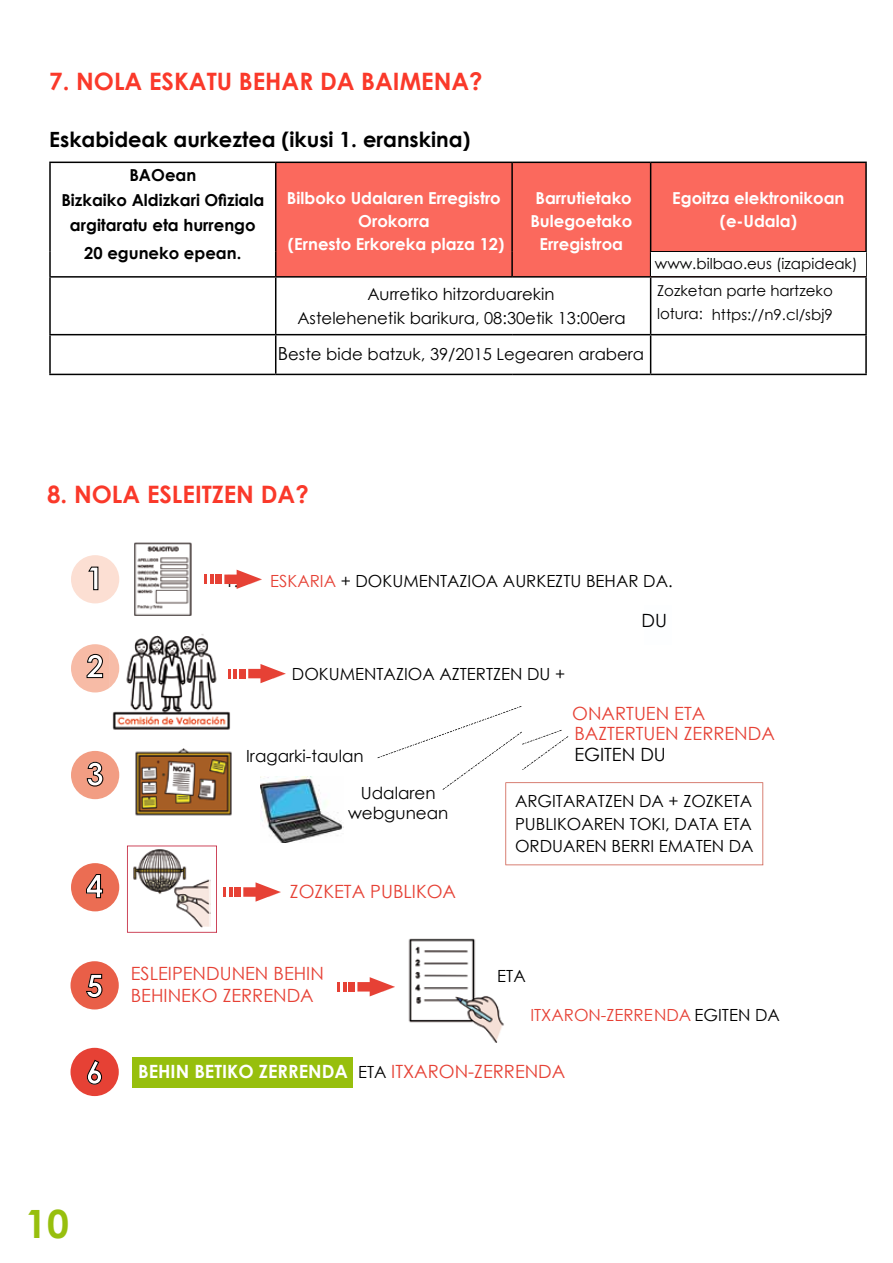
<style>
.page{position:relative;width:893px;height:1263px;background:#fff}
.page>*{position:absolute;margin:0;border:0;box-sizing:border-box;transform-origin:0 0}
.t1{font:700 39px "Century Gothic";color:#97bf0d}
.t2{font:700 31.5px "Century Gothic";color:#fff}
.t3{font:700 24px "Century Gothic";color:#fa392a}
.t4{font:700 21px "Century Gothic";color:#000}
.t5{font:18.3px/19.6px "Century Gothic";color:#e64135}
.t6{font:700 18.3px "Century Gothic";color:#fff}
.t7{font:18.3px "Century Gothic";color:#000}
.t8{font:16.8px/22.6px "Century Gothic";color:#000}
.t9{font:16.8px "Century Gothic";color:#e64135}
.t10{font:700 16.5px/23.2px "Century Gothic";color:#fff;text-align:center}
.t11{font:16.5px "Century Gothic";color:#000}
.t12{font:700 16.5px/25.2px "Century Gothic";color:#000;text-align:center}
.t13{font:15px/27px "Century Gothic";color:#000}
.s1{font-size:18px}
.s2{color:#e64135}
.s3{color:#000}
.s4{font-size:31.5px}
.s5{font-weight:400;font-size:16.8px;color:#000}
.s6{font-weight:400;color:#e64135}
</style>
<div class="page">
<div style="left:275px;top:162px;width:591px;height:115px;background:#fb695d"></div>
<hr style="left:49px;top:162px;width:227px;height:1px;background:#000">
<hr style="left:49px;top:163px;width:2px;height:89px;background:#000">
<hr style="left:276px;top:162px;width:236px;height:1px;background:#000">
<hr style="left:275px;top:163px;width:1px;height:89px;background:#000">
<hr style="left:512px;top:162px;width:139px;height:1px;background:#000">
<hr style="left:511px;top:163px;width:2px;height:89px;background:#000">
<hr style="left:651px;top:162px;width:216px;height:1px;background:#000">
<hr style="left:650px;top:163px;width:1px;height:88px;background:#000">
<hr style="left:865px;top:163px;width:2px;height:88px;background:#000">
<hr style="left:49px;top:252px;width:2px;height:24px;background:#000">
<svg style="left:275px;top:252px;width:1px;height:24px"></svg>
<hr style="left:511px;top:252px;width:2px;height:24px;background:#000">
<hr style="left:650px;top:251px;width:217px;height:1px;background:#000">
<svg style="left:650px;top:252px;width:1px;height:24px"></svg>
<hr style="left:865px;top:252px;width:2px;height:24px;background:#000">
<hr style="left:49px;top:276px;width:227px;height:2px;background:#000">
<hr style="left:49px;top:278px;width:2px;height:56px;background:#000">
<hr style="left:276px;top:276px;width:236px;height:2px;background:#000">
<hr style="left:275px;top:278px;width:1px;height:56px;background:#000">
<hr style="left:512px;top:276px;width:139px;height:2px;background:#000">
<hr style="left:651px;top:276px;width:216px;height:2px;background:#000">
<hr style="left:650px;top:278px;width:1px;height:56px;background:#000">
<hr style="left:865px;top:278px;width:2px;height:56px;background:#000">
<hr style="left:49px;top:334px;width:227px;height:1px;background:#000">
<hr style="left:49px;top:335px;width:2px;height:39px;background:#000">
<hr style="left:276px;top:334px;width:236px;height:1px;background:#000">
<hr style="left:275px;top:335px;width:1px;height:39px;background:#000">
<hr style="left:512px;top:334px;width:139px;height:1px;background:#000">
<hr style="left:651px;top:334px;width:216px;height:1px;background:#000">
<hr style="left:650px;top:335px;width:1px;height:39px;background:#000">
<hr style="left:865px;top:335px;width:2px;height:39px;background:#000">
<hr style="left:49px;top:374px;width:227px;height:1px;background:#000">
<hr style="left:276px;top:374px;width:236px;height:1px;background:#000">
<hr style="left:512px;top:374px;width:139px;height:1px;background:#000">
<hr style="left:651px;top:374px;width:216px;height:1px;background:#000">
<div style="left:651px;top:252px;width:215px;height:24px;background:#fdfefd"></div>
<img style="left:112px;top:634px;width:119px;height:96px">
<div style="left:71px;top:555px;width:48px;height:48px;background:#fcdfd3;border-radius:50%"></div>
<svg style="left:88px;top:566px;width:11px;height:24px"></svg>
<img style="left:134px;top:542px;width:58px;height:74px">
<div style="left:71px;top:751px;width:48px;height:48px;background:#f29d83;border-radius:50%"></div>
<svg style="left:86px;top:761px;width:18px;height:26px"></svg>
<img style="left:135px;top:748px;width:97px;height:68px">
<img style="left:261px;top:777px;width:83px;height:65px">
<img style="left:109px;top:649px;width:10px;height:39px">
<svg style="left:71px;top:644px;width:38px;height:48px;background:#eabbaa"></svg>
<svg style="left:224px;top:570px;width:38px;height:19px"></svg>
<div style="left:215px;top:575px;width:7px;height:9px;background:#e64135"></div>
<svg style="left:205px;top:575px;width:8px;height:9px"></svg>
<div style="left:71px;top:1048px;width:48px;height:48px;background:#e64135;border-radius:50%"></div>
<svg style="left:87px;top:1059px;width:15px;height:26px"></svg>
<div style="left:132px;top:1057px;width:220px;height:30px;background:#97bf0d"></div>
<div style="left:71px;top:863px;width:48px;height:48px;background:#eb6d53;border-radius:50%"></div>
<svg style="left:86px;top:874px;width:17px;height:24px"></svg>
<svg style="left:127px;top:846px;width:90px;height:87px"></svg>
<div style="left:71px;top:961px;width:48px;height:48px;background:#e95f48;border-radius:50%"></div>
<svg style="left:86px;top:974px;width:17px;height:24px"></svg>
<img style="left:408px;top:938px;width:96px;height:105px">
<svg style="left:248px;top:664px;width:38px;height:19px"></svg>
<div style="left:239px;top:669px;width:7px;height:9px;background:#e64135"></div>
<svg style="left:229px;top:669px;width:8px;height:9px"></svg>
<svg style="left:243px;top:882px;width:38px;height:20px"></svg>
<div style="left:234px;top:887px;width:7px;height:9px;background:#e64135"></div>
<svg style="left:224px;top:887px;width:8px;height:9px"></svg>
<svg style="left:357px;top:977px;width:38px;height:19px"></svg>
<div style="left:349px;top:982px;width:6px;height:9px;background:#e64135"></div>
<svg style="left:338px;top:982px;width:9px;height:9px"></svg>
<svg style="left:377px;top:706px;width:386px;height:159px"></svg>
<h3 class="t3" style="left:49px;top:63px;width:435px">7. NOLA ESKATU BEHAR DA BAIMENA?</h3>
<p class="t4" style="left:49px;top:123px;width:423px">Eskabideak aurkeztea (ikusi 1. eranskina)</p>
<p class="t12" style="left:61px;top:161px;width:204px">BAOean<br>Bizkaiko Aldizkari Ofiziala argitaratu eta hurrengo</p>
<p class="t12" style="left:84px;top:239px;width:159px">20 eguneko epean.</p>
<p class="t10" style="left:287px;top:186px;width:219px">Bilboko Udalaren Erregistro<br>Orokorra<br>(Ernesto Erkoreka plaza 12)</p>
<p class="t10" style="left:530px;top:186px;width:103px">Barrutietako<br>Bulegoetako<br>Erregistroa</p>
<p class="t10" style="left:672px;top:186px;width:174px">Egoitza elektronikoan (e-Udala)</p>
<p class="t13" style="left:655px;top:250px;width:204px">www.bilbao.eus (izapideak)<br>Zozketan parte hartzeko</p>
<p class="t11" style="left:367px;top:283px;width:189px">Aurretiko hitzorduarekin</p>
<p class="t11" style="left:297px;top:306px;width:330px">Astelehenetik barikura, 08:30etik 13:00era</p>
<p class="t13" style="left:657px;top:301px;width:177px">lotura: https://n9.cl/sbj9</p>
<p class="t11" style="left:278px;top:343px;width:368px"><span class="s1">B</span>este bide batzuk, 39/2015 Legearen arabera</p>
<h3 class="t3" style="left:47px;top:476px;width:263px">8. NOLA ESLEITZEN DA?</h3>
<h2 class="t2" style="left:86px;top:554px;width:19px">1</h2>
<p class="t8" style="left:225px;top:570px;width:449px">1. <span class="s2">ESKARIA</span> + DOKUMENTAZIOA AURKEZTU BEHAR DA.</p>
<h2 class="t2" style="left:86px;top:642px;width:19px">2</h2>
<h2 class="t2" style="left:86px;top:750px;width:19px">3</h2>
<p class="t7" style="left:641px;top:607px;width:27px">DU</p>
<p class="t8" style="left:292px;top:663px;width:275px">DOKUMENTAZIOA AZTERTZEN DU +</p>
<p class="t5" style="left:572px;top:703px;width:204px">ONARTUEN ETA<br>BAZTERTUEN ZERRENDA</p>
<p class="t8" style="left:361px;top:738px;width:76px;line-height:36.8px;text-indent:-115px">Iragarki-taulan<br>Udalaren</p>
<p class="t8" style="left:348px;top:802px;width:102px">webgunean</p>
<p class="t7" style="left:574px;top:741px;width:93px">EGITEN DU</p>
<p class="t8" style="left:515px;top:790px;width:240px;text-align:justify">ARGITARATZEN DA + ZOZKETA PUBLIKOAREN TOKI, DATA ETA ORDUAREN BERRI EMATEN DA</p>
<h2 class="t2" style="left:86px;top:862px;width:19px">4</h2>
<p class="t5" style="left:290px;top:881px;width:168px">ZOZKETA PUBLIKOA</p>
<h2 class="t2" style="left:86px;top:962px;width:19px">5</h2>
<p class="t5" style="left:131px;top:962px;width:195px;line-height:21.9px">ESLEIPENDUNEN BEHIN<br>BEHINEKO ZERRENDA</p>
<p class="t8" style="left:497px;top:965px;width:30px">ETA</p>
<p class="t9" style="left:530px;top:1003px;width:251px">ITXARON-ZERRENDA <span class="s3">EGITEN DA</span></p>
<p class="t6" style="left:86px;top:1057px;width:481px"><span class="s4">6</span> BEHIN BETIKO ZERRENDA <span class="s5">ETA</span> <span class="s6">ITXARON-ZERRENDA</span></p>
<h1 class="t1" style="left:25px;top:1194px;width:45px">10</h1>
</div>
